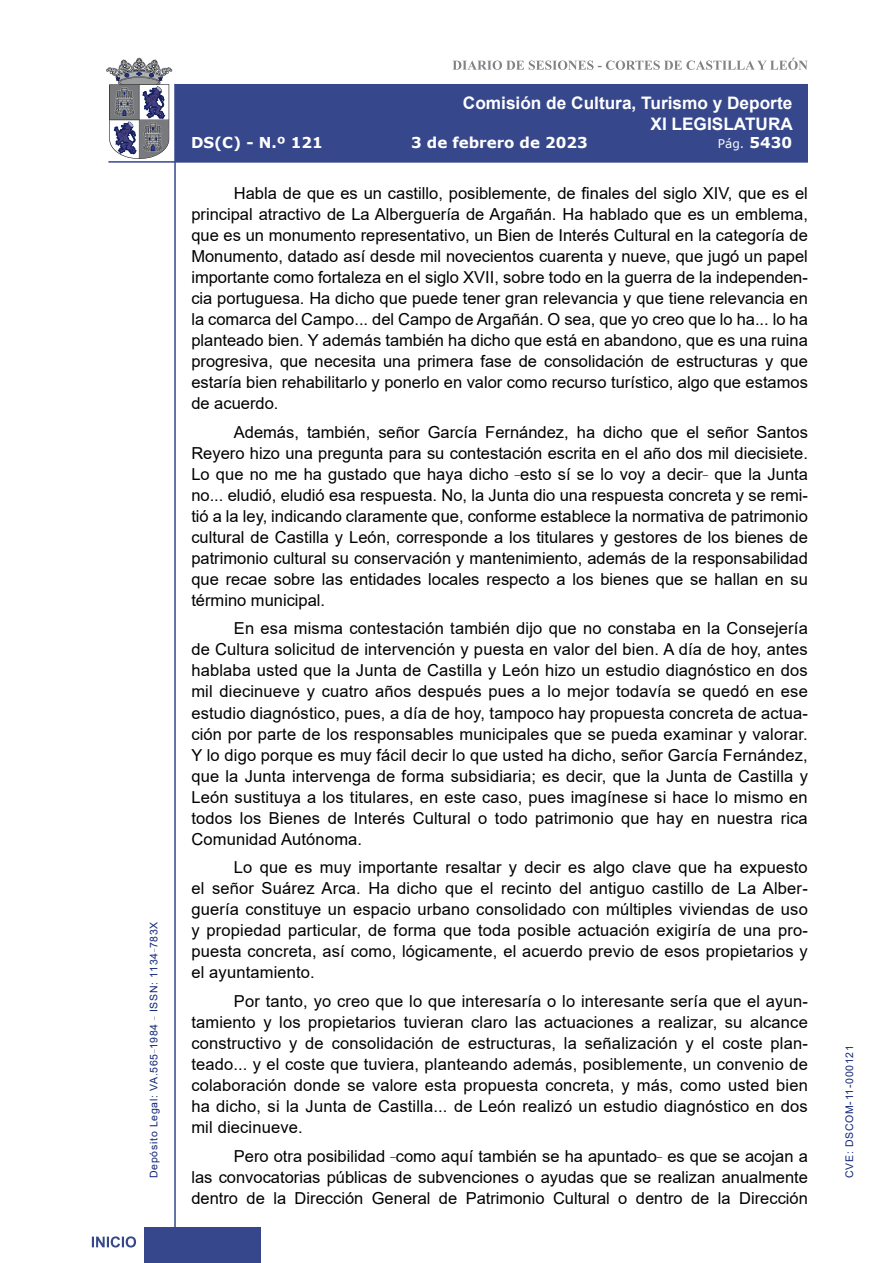
<style>
.page{position:relative;width:893px;height:1263px;background:#fff}
.page>*{position:absolute;margin:0;border:0;box-sizing:border-box;transform-origin:0 0}
.t1{font:700 17.25px/20.7px "Arial";color:#fff;text-align:right}
.t2{font:16.5px/21px "Arial";letter-spacing:.005em;color:#000;text-align:justify}
.t3{font:700 15px "Verdana";color:#fff}
.t4{font:12px "Verdana";color:#fff}
.t5{font:10.5px "Arial";letter-spacing:.065em;color:#122678}
.s1{font-weight:700;font-size:15px}
</style>
<div class="page">
<svg style="left:452px;top:58px;width:356px;height:12px"></svg>
<hr style="left:174px;top:84px;width:2px;height:1179px;background:#36478c">
<div style="left:144px;top:1227px;width:117px;height:36px;background:#36478c"></div>
<div style="left:175px;top:84px;width:633px;height:78px;background:#36478c"></div>
<hr style="left:108px;top:161px;width:700px;height:2px;background:#36478c">
<svg style="left:92px;top:1236px;width:44px;height:11px"></svg>
<svg style="left:106px;top:58px;width:66px;height:101px"></svg>
<p class="t5" style="left:146px;top:1178px;width:258px;rotate:-90deg">Depósito Legal: VA.565<sup>_</sup>1984 <sup>_</sup> ISSN: 1134<sup>_</sup>783X</p>
<p class="t1" style="left:463px;top:93px;width:332px">Comisión de Cultura, Turismo y Deporte<br>XI LEGISLATURA</p>
<p class="t3" style="left:191px;top:132px;width:133px">DS(C) - N.º 121</p>
<p class="t3" style="left:411px;top:132px;width:178px">3 de febrero de 2023</p>
<p class="t4" style="left:718px;top:135px;width:76px">Pág. <span class="s1">5430</span></p>
<p class="t2" style="left:191px;top:183px;width:618px;text-indent:43px">Habla de que es un castillo, posiblemente, de finales del siglo XIV, que es el principal atractivo de La Alberguería de Argañán. Ha hablado que es un emblema, que es un monumento representativo, un Bien de Interés Cultural en la categoría de Monumento, datado así desde mil novecientos cuarenta y nueve, que jugó un papel importante como fortaleza en el siglo XVII, sobre todo en la guerra de la independen&shy;cia portuguesa. Ha dicho que puede tener gran relevancia y que tiene relevancia en la comarca del Campo... del Campo de Argañán. O sea, que yo creo que lo ha... lo ha planteado bien. Y además también ha dicho que está en abandono, que es una ruina progresiva, que necesita una primera fase de consolidación de estructuras y que estaría bien rehabilitarlo y ponerlo en valor como recurso turístico, algo que estamos de acuerdo.</p>
<p class="t2" style="left:191px;top:421px;width:618px;text-indent:43px">Además, también, señor García Fernández, ha dicho que el señor Santos Reyero hizo una pregunta para su contestación escrita en el año dos mil diecisiete.<br>Lo que no me ha gustado que haya dicho <sup>_</sup>esto sí se lo voy a decir<sup>_</sup> que la Junta no... eludió, eludió esa respuesta. No, la Junta dio una respuesta concreta y se remi&shy;tió a la ley, indicando claramente que, conforme establece la normativa de patrimonio cultural de Castilla y León, corresponde a los titulares y gestores de los bienes de patrimonio cultural su conservación y mantenimiento, además de la responsabilidad que recae sobre las entidades locales respecto a los bienes que se hallan en su término municipal.</p>
<p class="t2" style="left:191px;top:618px;width:618px;text-indent:43px">En esa misma contestación también dijo que no constaba en la Consejería de Cultura solicitud de intervención y puesta en valor del bien. A día de hoy, antes hablaba usted que la Junta de Castilla y León hizo un estudio diagnóstico en dos mil diecinueve y cuatro años después pues a lo mejor todavía se quedó en ese estudio diagnóstico, pues, a día de hoy, tampoco hay propuesta concreta de actua&shy;ción por parte de los responsables municipales que se pueda examinar y valorar.<br>Y lo digo porque es muy fácil decir lo que usted ha dicho, señor García Fernández, que la Junta intervenga de forma subsidiaria; es decir, que la Junta de Castilla y León sustituya a los titulares, en este caso, pues imagínese si hace lo mismo en todos los Bienes de Interés Cultural o todo patrimonio que hay en nuestra rica Comunidad Autónoma.</p>
<p class="t2" style="left:191px;top:857px;width:618px;text-indent:43px">Lo que es muy importante resaltar y decir es algo clave que ha expuesto el señor Suárez Arca. Ha dicho que el recinto del antiguo castillo de La Alber&shy;guería constituye un espacio urbano consolidado con múltiples viviendas de uso y propiedad particular, de forma que toda posible actuación exigiría de una pro&shy;puesta concreta, así como, lógicamente, el acuerdo previo de esos propietarios y el ayuntamiento.</p>
<p class="t2" style="left:191px;top:990px;width:618px;text-indent:43px">Por tanto, yo creo que lo que interesaría o lo interesante sería que el ayun&shy;tamiento y los propietarios tuvieran claro las actuaciones a realizar, su alcance constructivo y de consolidación de estructuras, la señalización y el coste plan&shy;teado... y el coste que tuviera, planteando además, posiblemente, un convenio de colaboración donde se valore esta propuesta concreta, y más, como usted bien ha dicho, si la Junta de Castilla... de León realizó un estudio diagnóstico en dos mil diecinueve.</p>
<p class="t2" style="left:191px;top:1145px;width:618px;text-indent:43px">Pero otra posibilidad <sup>_</sup>como aquí también se ha apuntado<sup>_</sup> es que se acojan a las convocatorias públicas de subvenciones o ayudas que se realizan anualmente dentro de la Dirección General de Patrimonio Cultural o dentro de la Dirección</p>
<p class="t5" style="left:842px;top:1178px;width:134px;rotate:-90deg">CVE: DSCOM-11-000121</p>
</div>
